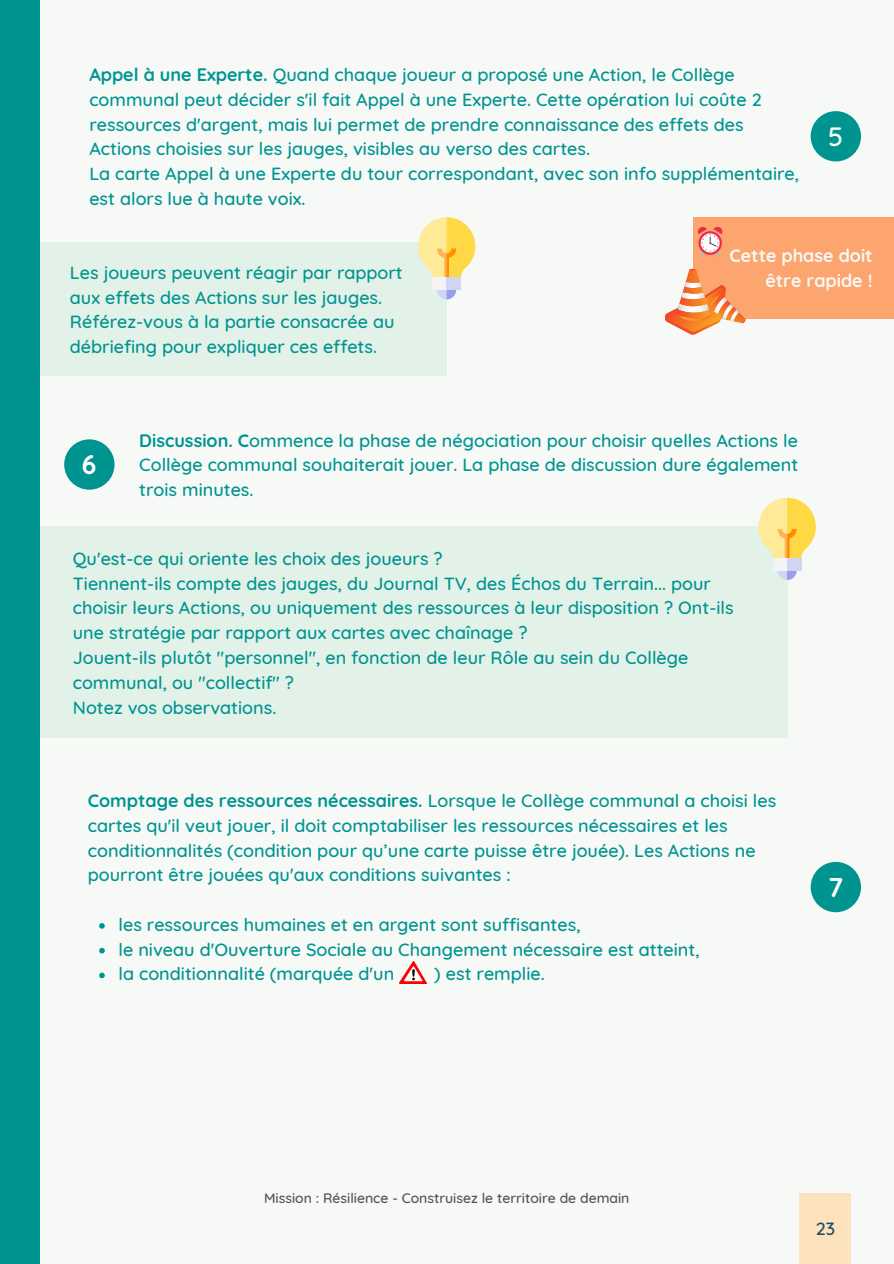
<style>
.page{position:relative;width:894px;height:1264px;background:#fff}
.page>*{position:absolute;margin:0;border:0;box-sizing:border-box;transform-origin:0 0}
.t1{font:700 27px "Quicksand";color:#fff}
.t2{font:500 27px "Quicksand";color:#fff}
.t3{font:500 18px/24.8px "Quicksand";color:#009490}
.t4{font:700 18px/24.8px "Quicksand";color:#f7f9f7;text-align:right}
.t5{font:500 18px "Quicksand";color:#214d64}
.t6{font:500 13.95px "Quicksand";color:#545454}
.s1{font-weight:700}
</style>
<div class="page">
<div style="left:0;top:0;width:893px;height:1263px;background:#f7f9f7"></div>
<div style="left:692px;top:217px;width:201px;height:101px;background:#fda56f"></div>
<svg style="left:665px;top:268px;width:80px;height:67px"></svg>
<div style="left:39px;top:242px;width:407px;height:134px;background:#e3f2e8"></div>
<svg style="left:418px;top:217px;width:57px;height:82px"></svg>
<div style="left:432px;top:277px;width:29px;height:13px;background:#f4f4f6"></div>
<div style="left:446px;top:277px;width:15px;height:13px;background:#d0d5f4"></div>
<svg style="left:698px;top:226px;width:25px;height:30px"></svg>
<div style="left:799px;top:1193px;width:51px;height:70px;background:#fce3bc"></div>
<div style="left:810px;top:111px;width:50px;height:50px;background:#009490;border-radius:50%"></div>
<div style="left:64px;top:439px;width:50px;height:50px;background:#009490;border-radius:50%"></div>
<div style="left:39px;top:526px;width:748px;height:211px;background:#e3f2e8"></div>
<svg style="left:758px;top:498px;width:57px;height:82px"></svg>
<div style="left:772px;top:558px;width:29px;height:12px;background:#f4f4f6"></div>
<div style="left:786px;top:558px;width:15px;height:12px;background:#d0d5f4"></div>
<img style="left:399px;top:961px;width:27px;height:22px">
<svg style="left:99px;top:923px;width:6px;height:5px"></svg>
<svg style="left:99px;top:947px;width:6px;height:6px"></svg>
<svg style="left:99px;top:972px;width:6px;height:6px"></svg>
<div style="left:810px;top:861px;width:50px;height:51px;background:#009490;border-radius:50%"></div>
<div style="left:0;top:0;width:39px;height:1263px;background:#009490"></div>
<p class="t3" style="left:89px;top:62px;width:711px"><span class="s1">Appel à une Experte.</span> Quand chaque joueur a proposé une Action, le Collège communal peut décider s'il fait Appel à une Experte. Cette opération lui coûte 2 ressources d'argent, mais lui permet de prendre connaissance des effets des Actions choisies sur les jauges, visibles au verso des cartes.<br>La carte Appel à une Experte du tour correspondant, avec son info supplémentaire, est alors lue à haute voix.</p>
<h1 class="t2" style="left:827px;top:119px;width:17px">5</h1>
<p class="t3" style="left:70px;top:260px;width:334px">Les joueurs peuvent réagir par rapport aux effets des Actions sur les jauges.<br>Référez-vous à la partie consacrée au débriefing pour expliquer ces effets.</p>
<p class="t4" style="left:729px;top:243px;width:144px">Cette phase doit être rapide !</p>
<h1 class="t1" style="left:82px;top:447px;width:16px">6</h1>
<p class="t3" style="left:139px;top:427px;width:660px;text-align:justify"><span class="s1">Discussion. C</span>ommence la phase de négociation pour choisir quelles Actions le Collège communal souhaiterait jouer. La phase de discussion dure également trois minutes.</p>
<p class="t3" style="left:73px;top:546px;width:662px">Qu'est-ce qui oriente les choix des joueurs ?<br>Tiennent-ils compte des jauges, du Journal TV, des Échos du Terrain... pour choisir leurs Actions, ou uniquement des ressources à leur disposition ? Ont-ils une stratégie par rapport aux cartes avec chaînage ?<br>Jouent-ils plutôt "personnel", en fonction de leur Rôle au sein du Collège communal, ou "collectif" ?<br>Notez vos observations.</p>
<p class="t3" style="left:88px;top:788px;width:689px"><span class="s1">Comptage des ressources nécessaires.</span> Lorsque le Collège communal a choisi les cartes qu'il veut jouer, il doit comptabiliser les ressources nécessaires et les conditionnalités (condition pour qu’une carte puisse être jouée). Les Actions ne pourront être jouées qu'aux conditions suivantes :</p>
<p class="t3" style="left:118px;top:911px;width:582px">les ressources humaines et en argent sont suffisantes,<br>le niveau d'Ouverture Sociale au Changement nécessaire est atteint, la conditionnalité (marquée d'un</p>
<p class="t3" style="left:434px;top:961px;width:112px">) est remplie.</p>
<h1 class="t1" style="left:827px;top:869px;width:17px">7</h1>
<p class="t6" style="left:264px;top:1189px;width:367px">Mission : Résilience - Construisez le territoire de demain</p>
<p class="t5" style="left:815px;top:1217px;width:21px">23</p>
</div>
